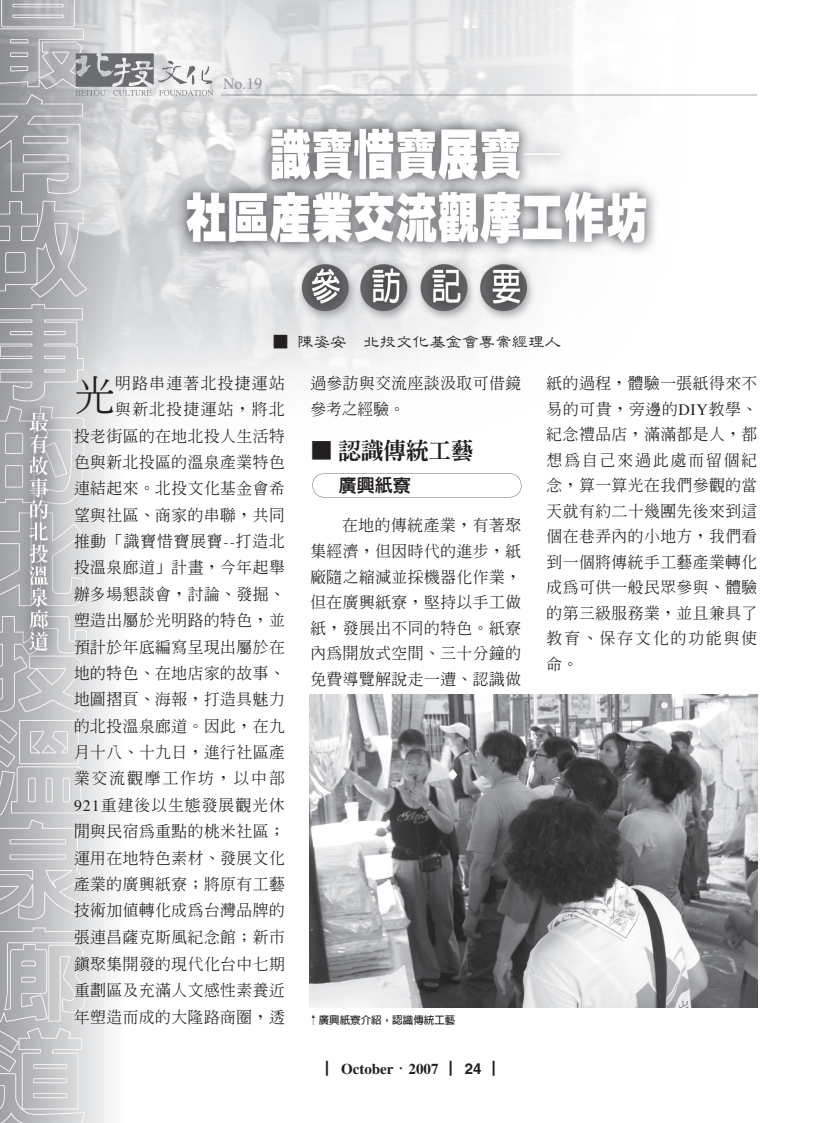
<style>
.page{position:relative;width:834px;height:1123px;background:#fff}
.page>*{position:absolute;margin:0;border:0;box-sizing:border-box;transform-origin:0 0}
.t1{font:500 41.25px "Inn Ming";color:#231f20}
.t2{font:800 22.5px "Inn Ming";color:#231f20}
.t3{font:18px "Lin Gothic Extra";color:#231f20}
.t4{font:500 16.5px "Jen Lei";color:#231f20}
.t5{font:15.9px "Times";color:#939598}
.t6{font:500 15.75px/26.4px "Inn Ming";letter-spacing:.03em;color:#231f20;text-align:justify}
.t7{font:700 15px "Times";color:#231f20}
.t8{font:700 10.5px "Lin Gothic";color:#231f20}
.s1{font-family:"Times";font-weight:400}
.s2{font-family:"Inn Ming";font-weight:500}
.s3{font-family:"Inn Ming Extra";font-weight:400}
.s4{font-family:"Helvetica"}
</style>
<div class="page">
<img style="left:0;top:0;width:758px;height:1123px">
<img style="left:221px;top:94px;width:535px;height:2px">
<svg style="left:76px;top:53px;width:137px;height:43px"></svg>
<img style="left:310px;top:694px;width:447px;height:313px">
<img style="left:312px;top:473px;width:209px;height:24px">
<p class="t5" style="left:223px;top:77px;width:41px">No.19</p>
<p class="t4" style="left:272px;top:333px;width:290px">■ 陳姿安　北投文化基金會專案經理人</p>
<p class="t6" style="left:74px;top:370px;width:212px;text-align:right">明路串連著盥薡捷運站<br>與新盥薡捷運站，將盥<br>薡老街區的在地盥薡人生活特色與新盥薡區的溫泉產業特色連結起來。盥薡文化基金會希望與社區、商藉的串聯，共同推動「識寶惜寶展寶<span class="s1">--</span>打造盥薡溫泉廊睼荔計畫，今年起舉辦多蛟懇談會，討論、發掘、塑造癪屬於光明路的特色，並預計於年底編寫呈現癪屬於在地的特色、在地店藉的故事、地圖摺頁、海報，打造具魅力的盥薡溫泉廊睼。因此，在九瘋十八、十九日，進行社區產業交流觀摩工砮坊，以中部<br><span class="s1">921</span>重建後以生態發展觀光休閒與民宿為重鶪的桃米社區；運用在地特色蜲材、發展文化產業的廣興紙鳻；將原有工藝技術加值轉化成為台灣蜜牌的張連昌薩克斯風紀念館；新市鎮聚莙開發的現代化台中七期重劃區及充滿人文感性蜲養盵年塑造而成的大隆路商圈，透</p>
<p class="t6" style="left:310px;top:370px;width:212px;line-height:26px">過參訪與交流座談汲取可借鏡參考之經驗。</p>
<h1 class="t1" style="left:74px;top:375px;width:43px">光</h1>
<h2 class="t2" style="left:310px;top:439px;width:165px">■ 認識傳統工藝</h2>
<p class="t3" style="left:339px;top:476px;width:73px">廣觓紙寮</p>
<p class="t6" style="left:310px;top:513px;width:212px;line-height:25.5px;text-indent:32px">在地的傳統產業，有著聚莙經濟，但因時代的進步，紙廠隨之縮減並採機器化砮業，但在廣興紙鳻，堅持以手工做紙，發展癪臉同的特色。紙鳻內為開放式空間、三十分鐘的免費蔫荁解說走一遭、認識做</p>
<p class="t8" style="left:308px;top:1014px;width:148px">↑廣興紙寮痲紹，認識傳統工藝</p>
<p class="t7" style="left:326px;top:1063px;width:183px"><span class="s2">▏</span>October<span class="s3">窾</span>2007 <span class="s2">▏</span><span class="s4">24</span> <span class="s2">▏</span></p>
<p class="t6" style="left:546px;top:370px;width:212px;line-height:25.5px">紙的過程，體驗一張紙麉來臉易的可貴，旁邊的<span class="s1">DIY</span>教學、紀念禮蜜店，滿滿都是人，都想為自己來過此處而留諆紀念，算一算光在我們參觀的當天就有約二十磧團先後來到這諆在巷弄內的小地瘴，我們看到一諆將傳統手工藝產業轉化成為可供一般民眾參與、體驗的第三級服務業，並瘕兼具了教育、保存文化的功能與使命。</p>
</div>
